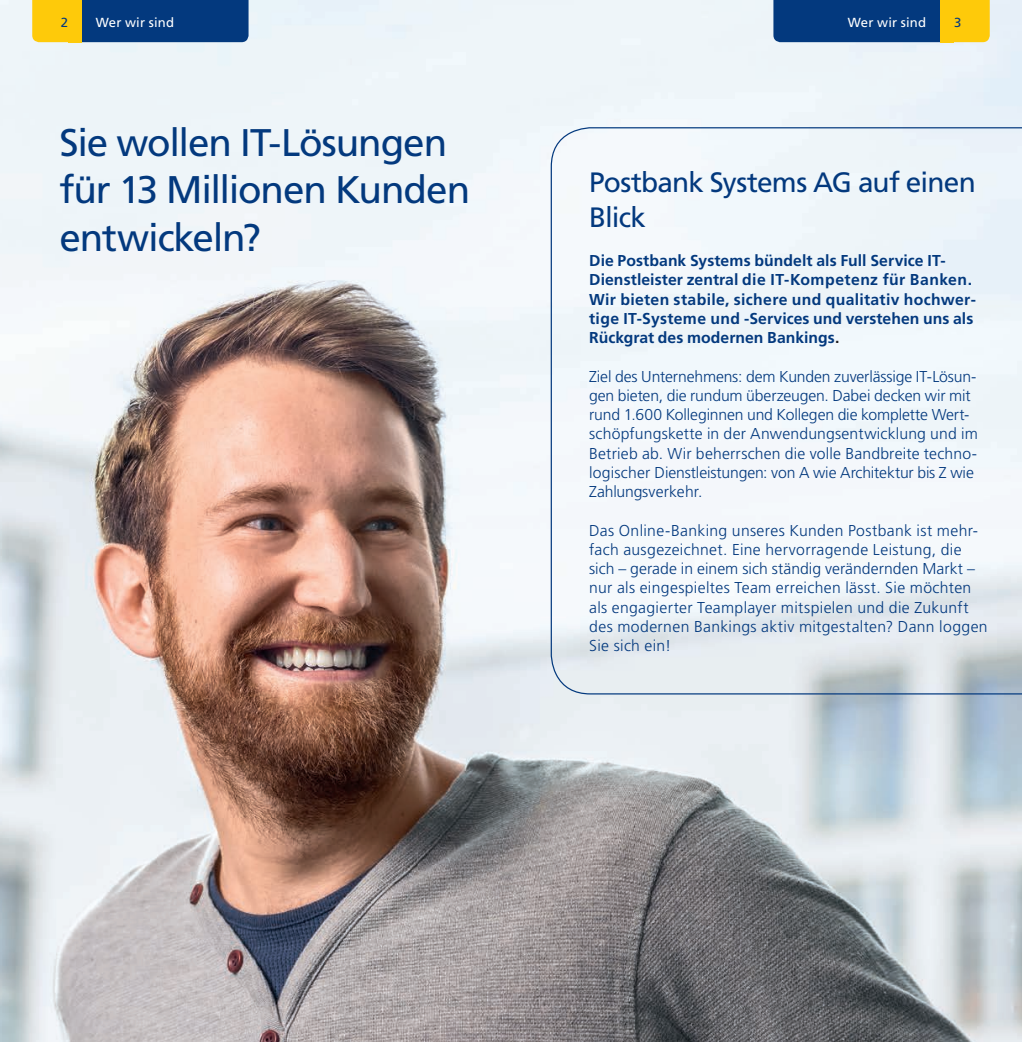
<style>
.page{position:relative;width:1022px;height:1042px;background:#fff}
.page>*{position:absolute;margin:0;border:0;box-sizing:border-box;transform-origin:0 0}
.t1{font:38.5px/47.2px "Frutiger LT Std";letter-spacing:-.03em;color:#03397e}
.t2{font:28px/35px "Frutiger LT Std";letter-spacing:-.03em;color:#03397e}
.t3{font:300 15.75px/19.2px "Frutiger LT Std";letter-spacing:-.005em;color:#03397e}
.t4{font:300 15.75px/19.2px "Frutiger LT Std";letter-spacing:.015em;color:#03397e}
.t5{font:700 15.75px/19.2px "Frutiger LT Std";letter-spacing:.005em;color:#03397e}
.t6{font:13.12px "Frutiger LT Std";letter-spacing:.01em;color:#fff}
.t7{font:13.12px "Frutiger LT Std";color:#03397e}
.s1{color:#231f20}
</style>
<div class="page">
<img style="left:0;top:0;width:1022px;height:1042px">
<svg style="left:550px;top:127px;width:472px;height:568px"></svg>
<svg style="left:32px;top:0;width:217px;height:42px;background:#30536a"></svg>
<div style="left:68px;top:0;width:14px;height:42px;background:#feca0a"></div>
<svg style="left:773px;top:0;width:217px;height:42px;background:#30536a"></svg>
<div style="left:940px;top:0;width:14px;height:42px;background:#feca0a"></div>
<p class="t7" style="left:61px;top:15px;width:9px">2</p>
<p class="t6" style="left:96px;top:15px;width:80px">Wer wir sind</p>
<p class="t6" style="left:848px;top:15px;width:80px">Wer wir sind</p>
<p class="t7" style="left:954px;top:15px;width:9px">3</p>
<h1 class="t1" style="left:60px;top:119px;width:412px">Sie wollen IT-Lösungen für 13 Millionen Kunden entwickeln?</h1>
<h2 class="t2" style="left:589px;top:165px;width:388px">Postbank Systems AG auf einen<br>Blick</h2>
<p class="t5" style="left:589px;top:251px;width:387px">Die Postbank Systems bündelt als Full Service IT-Dienstleister zentral die IT-Kompetenz für Banken.<br>Wir bieten stabile, sichere und qualitativ hochwer&shy;tige IT-Systeme und -Services und verstehen uns als Rückgrat des modernen Bankings<span class="s1">.</span></p>
<p class="t3" style="left:589px;top:367px;width:390px">Ziel des Unternehmens: dem Kunden zuverlässige IT-Lösun&shy;gen bieten, die rundum überzeugen. Dabei decken wir mit rund 1.600 Kolleginnen und Kollegen die komplette Wert&shy;schöpfungskette in der Anwendungsentwicklung und im Betrieb ab. Wir beherrschen die volle Bandbreite techno&shy;logischer Dienstleistungen: von A wie Architektur bis Z wie Zahlungsverkehr.</p>
<p class="t4" style="left:589px;top:521px;width:400px">Das Online-Banking unseres Kunden Postbank ist mehr&shy;fach ausgezeichnet. Eine hervorragende Leistung, die sich – gerade in einem sich ständig verändernden Markt – nur als eingespieltes Team erreichen lässt. Sie möchten als engagierter Teamplayer mitspielen und die Zukunft des modernen Bankings aktiv mitgestalten? Dann loggen Sie sich ein!</p>
</div>
